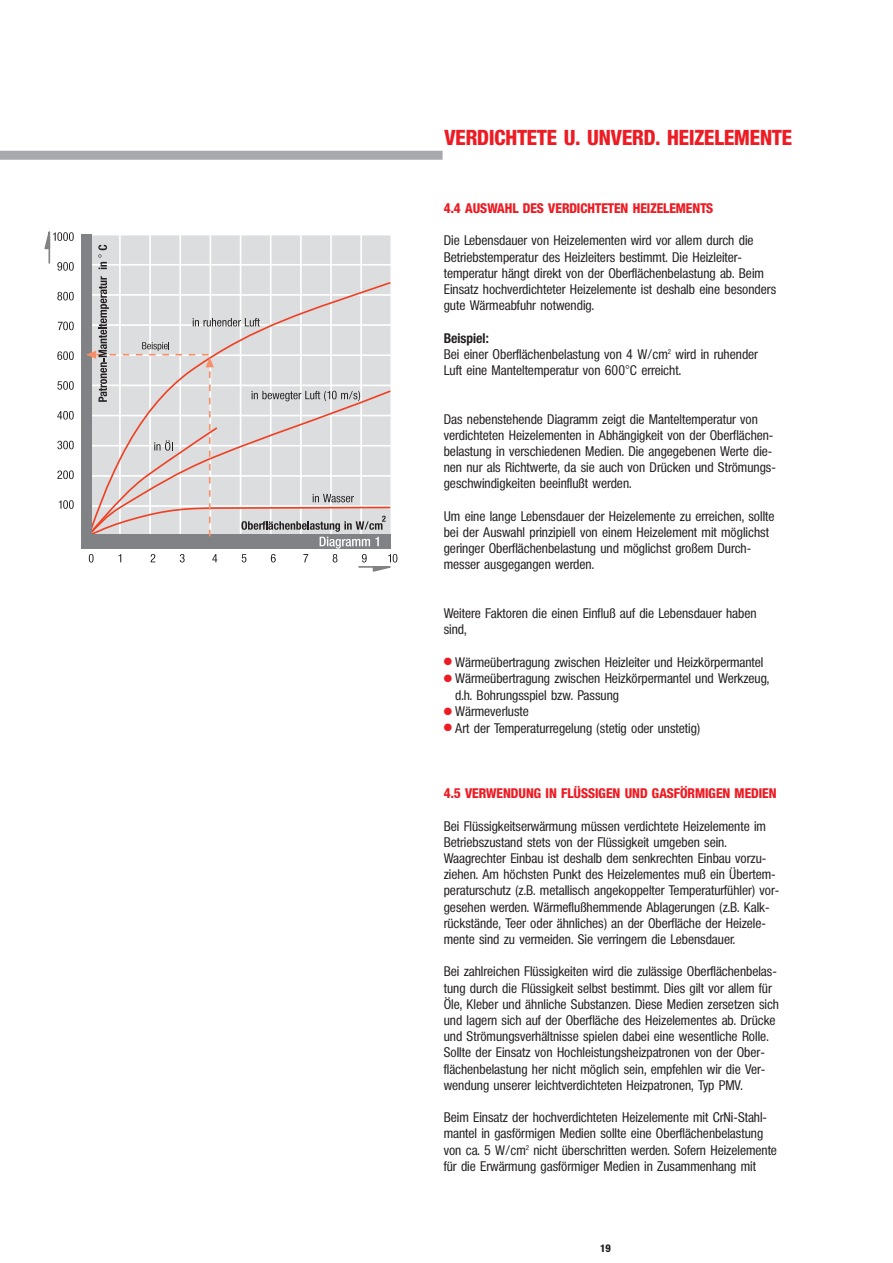
<style>
.page{position:relative;width:893px;height:1263px;background:#fff}
.page>*{position:absolute;margin:0;border:0;box-sizing:border-box;transform-origin:0 0}
.t1{font:800 21px "Colnova";color:#ed1c24}
.t2{font:500 13.5px/16.2px "Colnova";color:#231f20}
.t3{font:800 13.5px "Colnova";color:#ed1c24}
.t4{font:800 10.5px "Colnova";color:#231f20}
.s1{font-weight:700}
.s2{color:#ed1c24}
</style>
<div class="page">
<div style="left:0;top:151px;width:443px;height:9px;background:#a7a9ac"></div>
<div style="left:88px;top:235px;width:303px;height:301px;background:#dcddde"></div>
<hr style="left:88px;top:264px;width:303px;height:2px;background:#fff">
<hr style="left:119px;top:233px;width:2px;height:303px;background:#fff">
<hr style="left:149px;top:233px;width:2px;height:303px;background:#fff">
<hr style="left:179px;top:233px;width:2px;height:303px;background:#fff">
<hr style="left:210px;top:233px;width:1px;height:303px;background:#fff">
<hr style="left:240px;top:233px;width:1px;height:303px;background:#fff">
<hr style="left:270px;top:233px;width:2px;height:303px;background:#fff">
<hr style="left:300px;top:233px;width:2px;height:303px;background:#fff">
<hr style="left:330px;top:233px;width:2px;height:303px;background:#fff">
<hr style="left:360px;top:233px;width:2px;height:303px;background:#fff">
<div style="left:81px;top:234px;width:10px;height:308px;background:#808285"></div>
<svg style="left:59px;top:500px;width:15px;height:9px"></svg>
<svg style="left:57px;top:470px;width:17px;height:9px"></svg>
<svg style="left:57px;top:441px;width:17px;height:8px"></svg>
<svg style="left:57px;top:411px;width:17px;height:9px"></svg>
<svg style="left:57px;top:381px;width:17px;height:9px"></svg>
<svg style="left:57px;top:351px;width:17px;height:9px"></svg>
<svg style="left:58px;top:322px;width:16px;height:8px"></svg>
<svg style="left:57px;top:292px;width:17px;height:8px"></svg>
<svg style="left:57px;top:262px;width:17px;height:9px"></svg>
<hr style="left:48px;top:237px;width:2px;height:26px;background:#808285">
<svg style="left:44px;top:231px;width:30px;height:19px"></svg>
<svg style="left:85px;top:276px;width:312px;height:296px"></svg>
<svg style="left:98px;top:245px;width:9px;height:24px"></svg>
<h1 class="t1" style="left:444px;top:130px;width:349px">VERDICHTETE U. UNVERD. HEIZELEMENTE</h1>
<p class="t3" style="left:444px;top:203px;width:271px">4.4 AUSWAHL DES VERDICHTETEN HEIZELEMENTS</p>
<p class="t2" style="left:444px;top:234px;width:334px">Die Lebensdauer von Heizelementen wird vor allem durch die Betriebstemperatur des Heizleiters bestimmt. Die Heizleiter - temperatur hängt direkt von der Oberflächenbelastung ab. Beim Einsatz hochverdichteter Heizelemente ist deshalb eine besonders gute Wärmeabfuhr notwendig.</p>
<p class="t2" style="left:444px;top:331px;width:316px"><span class="s1">Beispiel:<br></span>Bei einer Oberflächenbelastung von 4 W/cm<sup>2</sup> wird in ruhender<br>Luft eine Manteltemperatur von 600°C erreicht.</p>
<p class="t2" style="left:444px;top:412px;width:334px">Das nebenstehende Diagramm zeigt die Manteltemperatur von verdichteten Heizelementen in Abhängigkeit von der Oberflächen - belastung in verschiedenen Medien. Die angegebenen Werte die&shy;nen nur als Richtwerte, da sie auch von Drücken und Strömungs - geschwindigkeiten beeinflußt werden.</p>
<p class="t2" style="left:444px;top:509px;width:332px">Um eine lange Lebensdauer der Heizelemente zu erreichen, sollte bei der Auswahl prinzipiell von einem Heizelement mit möglichst geringer Oberflächenbelastung und möglichst großem Durch - messer ausgegangen werden.</p>
<p class="t2" style="left:444px;top:606px;width:314px">Weitere Faktoren die einen Einfluß auf die Lebensdauer haben sind,</p>
<p class="t2" style="left:444px;top:655px;width:321px"><span class="s2">●</span> Wärmeübertragung zwischen Heizleiter und Heizkörpermantel</p>
<p class="t2" style="left:455px;top:671px;width:316px;line-height:16.6px;text-indent:-11px"><span class="s2">●</span> Wärmeübertragung zwischen Heizkörpermantel und Werkzeug, d.h. Bohrungsspiel bzw. Passung</p>
<p class="t2" style="left:444px;top:704px;width:87px"><span class="s2">●</span> Wärmeverluste</p>
<p class="t2" style="left:444px;top:721px;width:258px"><span class="s2">●</span> Art der Temperaturregelung (stetig oder unstetig)</p>
<p class="t3" style="left:444px;top:788px;width:334px">4.5 VERWENDUNG IN FLÜSSIGEN UND GASFÖRMIGEN MEDIEN</p>
<p class="t2" style="left:444px;top:819px;width:337px">Bei Flüssigkeitserwärmung müssen verdichtete Heizelemente im Betriebszustand stets von der Flüssigkeit umgeben sein.<br>Waagrechter Einbau ist deshalb dem senkrechten Einbau vorzu&shy;ziehen. Am höchsten Punkt des Heizelementes muß ein Übertem&shy;peraturschutz (z.B. metallisch angekoppelter Temperaturfühler) vor&shy;gesehen werden. Wärmeflußhemmende Ablagerungen (z.B. Kalk - rückstände, Teer oder ähnliches) an der Oberfläche der Heiz ele - mente sind zu vermeiden. Sie verringern die Lebensdauer.</p>
<p class="t2" style="left:444px;top:965px;width:337px">Bei zahlreichen Flüssigkeiten wird die zulässige Oberflächen belas - tung durch die Flüssigkeit selbst bestimmt. Dies gilt vor allem für Öle, Kleber und ähnliche Substanzen. Diese Medien zersetzen sich und lagern sich auf der Oberfläche des Heizelementes ab. Drücke und Strömungsverhältnisse spielen dabei eine wesentliche Rolle.<br>Sollte der Einsatz von Hochleis tungs heizpatronen von der Ober - flächenbelastung her nicht möglich sein, empfehlen wir die Ver - wendung unserer leichtverdichteten Heizpatronen, Typ PMV.</p>
<p class="t2" style="left:444px;top:1110px;width:335px">Beim Einsatz der hochverdichteten Heizelemente mit CrNi-Stahl - mantel in gasförmigen Medien sollte eine Oberfläch en belastung von ca. 5 W/cm<sup>2</sup> nicht überschritten werden. Sofern Heizelemente für die Erwärmung gasförmiger Medien in Zusammenhang mit</p>
<p class="t4" style="left:600px;top:1244px;width:12px">19</p>
</div>
